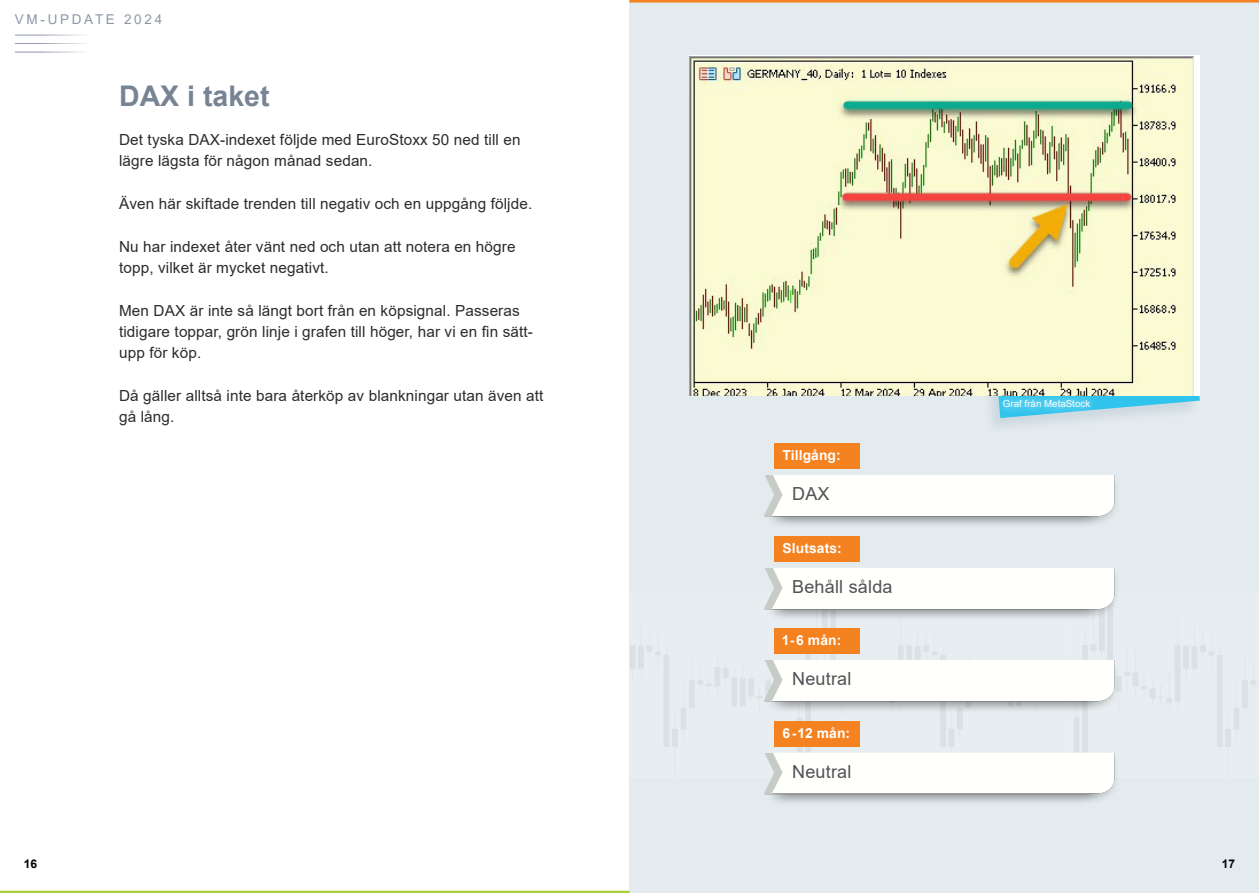
<style>
.page{position:relative;width:1259px;height:893px;background:#fff}
.page>*{position:absolute;margin:0;border:0;box-sizing:border-box;transform-origin:0 0}
.RUBBE_2020{font:700 28.5px "Arial";color:#778494}
.TABELLTEXT_2020{font:18px "Arial";letter-spacing:.01em;color:#515256}
.BRÖD_2020{font:15.3px/21.3px "Arial";letter-spacing:.01em;color:#2e2b2c}
.t1{font:700 13.8px "Arial";letter-spacing:.01em;color:#fff}
.t2{font:13.5px "Arial";letter-spacing:.2em;color:#8d97a7}
.t3{font:700 12px "Arial";color:#000002}
.t4{font:9.75px "Arial";color:#fff}
</style>
<div class="page">
<div style="left:629px;top:0;width:630px;height:893px;background:#e4ebee"></div>
<img style="left:630px;top:628px;width:626px;height:118px">
<div style="left:977px;top:306px;width:223px;height:128px;background:#89a2b7;opacity:.25"></div>
<svg style="left:992px;top:395px;width:207px;height:23px"></svg>
<div style="left:994px;top:391px;width:104px;height:25px;background:#fff;opacity:.75"></div>
<div style="left:774px;top:721px;width:85px;height:25px;background:#f58220"></div>
<div style="left:774px;top:628px;width:85px;height:26px;background:#f58220"></div>
<div style="left:774px;top:536px;width:85px;height:25px;background:#f58220"></div>
<div style="left:774px;top:443px;width:85px;height:26px;background:#f58220"></div>
<hr style="left:15px;top:35px;width:115px;height:1px;background:#8d97a7">
<hr style="left:15px;top:43px;width:115px;height:1px;background:#8d97a7">
<hr style="left:15px;top:52px;width:115px;height:1px;background:#8d97a7">
<img style="left:747px;top:641px;width:8px;height:80px">
<hr style="left:629px;top:0;width:630px;height:3px;background:#f58220">
<hr style="left:0;top:891px;width:629px;height:2px;background:#a6ce39">
<img style="left:755px;top:733px;width:371px;height:70px">
<img style="left:755px;top:641px;width:371px;height:80px">
<img style="left:764px;top:548px;width:352px;height:80px">
<img style="left:764px;top:456px;width:352px;height:69px">
<img style="left:689px;top:56px;width:505px;height:339px">
<p class="t2" style="left:15px;top:10px;width:149px">VM-UPDATE 2024</p>
<p class="RUBBE_2020" style="left:119px;top:76px;width:152px">DAX i taket</p>
<p class="BRÖD_2020" style="left:119px;top:129px;width:403px">Det tyska DAX-indexet följde med EuroStoxx 50 ned till en lägre lägsta för någon månad sedan.</p>
<p class="BRÖD_2020" style="left:119px;top:193px;width:415px">Även här skiftade trenden till negativ och en uppgång följde.</p>
<p class="BRÖD_2020" style="left:119px;top:235px;width:398px">Nu har indexet åter vänt ned och utan att notera en högre topp, vilket är mycket negativt.</p>
<p class="BRÖD_2020" style="left:119px;top:299px;width:415px">Men DAX är inte så längt bort från en köpsignal. Passeras tidigare toppar, grön linje i grafen till höger, har vi en fin sätt&shy;upp för köp.</p>
<p class="BRÖD_2020" style="left:119px;top:385px;width:426px">Då gäller alltså inte bara återköp av blankningar utan även att gå lång.</p>
<p class="t1" style="left:782px;top:445px;width:60px">Tillgång:</p>
<p class="TABELLTEXT_2020" style="left:792px;top:482px;width:39px">DAX</p>
<p class="t1" style="left:782px;top:538px;width:61px">Slutsats:</p>
<p class="TABELLTEXT_2020" style="left:792px;top:574px;width:102px">Behåll sålda</p>
<p class="t1" style="left:782px;top:631px;width:61px">1-6 mån:</p>
<p class="TABELLTEXT_2020" style="left:792px;top:667px;width:61px">Neutral</p>
<p class="t1" style="left:782px;top:723px;width:69px">6-12 mån:</p>
<p class="TABELLTEXT_2020" style="left:792px;top:759px;width:61px">Neutral</p>
<p class="t4" style="left:1003px;top:397px;width:89px">Graf från MetaStock</p>
<p class="t3" style="left:24px;top:856px;width:15px">16</p>
<p class="t3" style="left:1221px;top:856px;width:15px">17</p>
</div>
